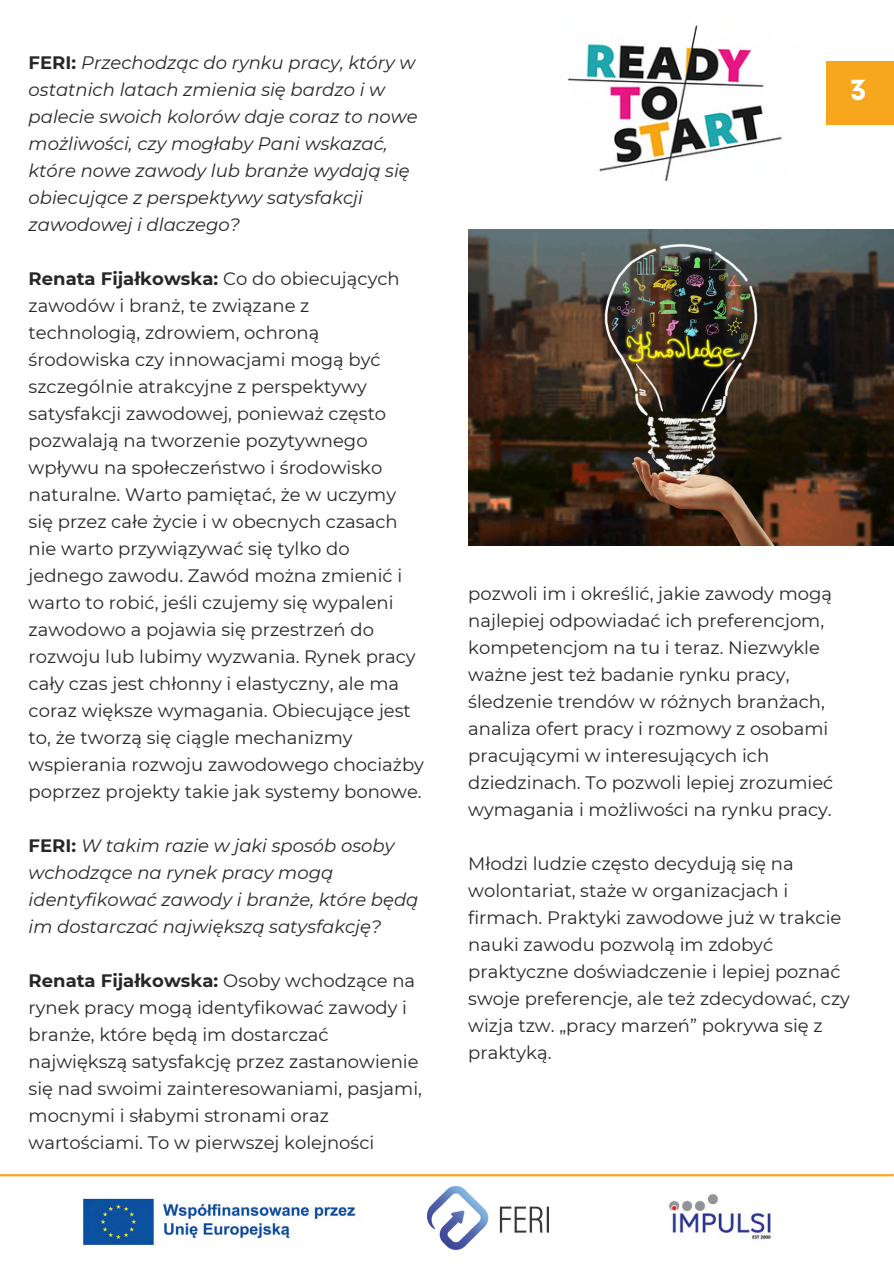
<style>
.page{position:relative;width:894px;height:1264px;background:#fff}
.page>*{position:absolute;margin:0;border:0;box-sizing:border-box;transform-origin:0 0}
.t1{font:700 27px "Now";color:#fff}
.t2{font:18px/27px "Montserrat";color:#272727}
.t3{font:italic 18px/27px "Montserrat";color:#272727}
.s1{font-weight:700;font-style:normal}
.s2{font-weight:700}
</style>
<div class="page">
<img style="left:468px;top:229px;width:425px;height:317px">
<img style="left:568px;top:25px;width:214px;height:157px">
<hr style="left:0;top:1174px;width:893px;height:2px;background:#f6a71d">
<div style="left:825px;top:61px;width:68px;height:64px;background:#f6a71d"></div>
<img style="left:427px;top:1186px;width:121px;height:63px">
<img style="left:668px;top:1194px;width:103px;height:46px">
<img style="left:83px;top:1198px;width:273px;height:47px">
<h1 class="t3" style="left:29px;top:49px;width:390px"><span class="s1">FERI:</span> Przechodząc do rynku pracy, który w ostatnich latach zmienia się bardzo i w palecie swoich kolorów daje coraz to nowe możliwości, czy mogłaby Pani wskazać, które nowe zawody lub branże wydają się obiecujące z perspektywy satysfakcji zawodowej i dlaczego?</h1>
<h1 class="t2" style="left:29px;top:265px;width:397px"><span class="s2">Renata Fijałkowska:</span> Co do obiecujących zawodów i branż, te związane z technologią, zdrowiem, ochroną środowiska czy innowacjami mogą być szczególnie atrakcyjne z perspektywy satysfakcji zawodowej, ponieważ często pozwalają na tworzenie pozytywnego wpływu na społeczeństwo i środowisko naturalne. Warto pamiętać, że w uczymy się przez całe życie i w obecnych czasach nie warto przywiązywać się tylko do jednego zawodu. Zawód można zmienić i warto to robić, jeśli czujemy się wypaleni zawodowo a pojawia się przestrzeń do rozwoju lub lubimy wyzwania. Rynek pracy cały czas jest chłonny i elastyczny, ale ma coraz większe wymagania. Obiecujące jest to, że tworzą się ciągle mechanizmy wspierania rozwoju zawodowego chociażby poprzez projekty takie jak systemy bonowe.</h1>
<p class="t3" style="left:29px;top:832px;width:391px"><span class="s1">FERI:</span> W takim razie w jaki sposób osoby wchodzące na rynek pracy mogą identyfikować zawody i branże, które będą im dostarczać największą satysfakcję?</p>
<p class="t2" style="left:29px;top:967px;width:395px"><span class="s2">Renata Fijałkowska:</span> Osoby wchodzące na rynek pracy mogą identyfikować zawody i branże, które będą im dostarczać największą satysfakcję przez zastanowienie się nad swoimi zainteresowaniami, pasjami, mocnymi i słabymi stronami oraz wartościami. To w pierwszej kolejności</p>
<h1 class="t1" style="left:849px;top:76px;width:18px">3</h1>
<p class="t2" style="left:468px;top:580px;width:366px">pozwoli im i określić, jakie zawody mogą najlepiej odpowiadać ich preferencjom, kompetencjom na tu i teraz. Niezwykle ważne jest też badanie rynku pracy, śledzenie trendów w różnych branżach, analiza ofert pracy i rozmowy z osobami pracującymi w interesujących ich dziedzinach. To pozwoli lepiej zrozumieć wymagania i możliwości na rynku pracy.</p>
<h1 class="t2" style="left:468px;top:850px;width:383px">Młodzi ludzie często decydują się na wolontariat, staże w organizacjach i firmach. Praktyki zawodowe już w trakcie nauki zawodu pozwolą im zdobyć praktyczne doświadczenie i lepiej poznać swoje preferencje, ale też zdecydować, czy wizja tzw. „pracy marzeń” pokrywa się z praktyką.</h1>
</div>
